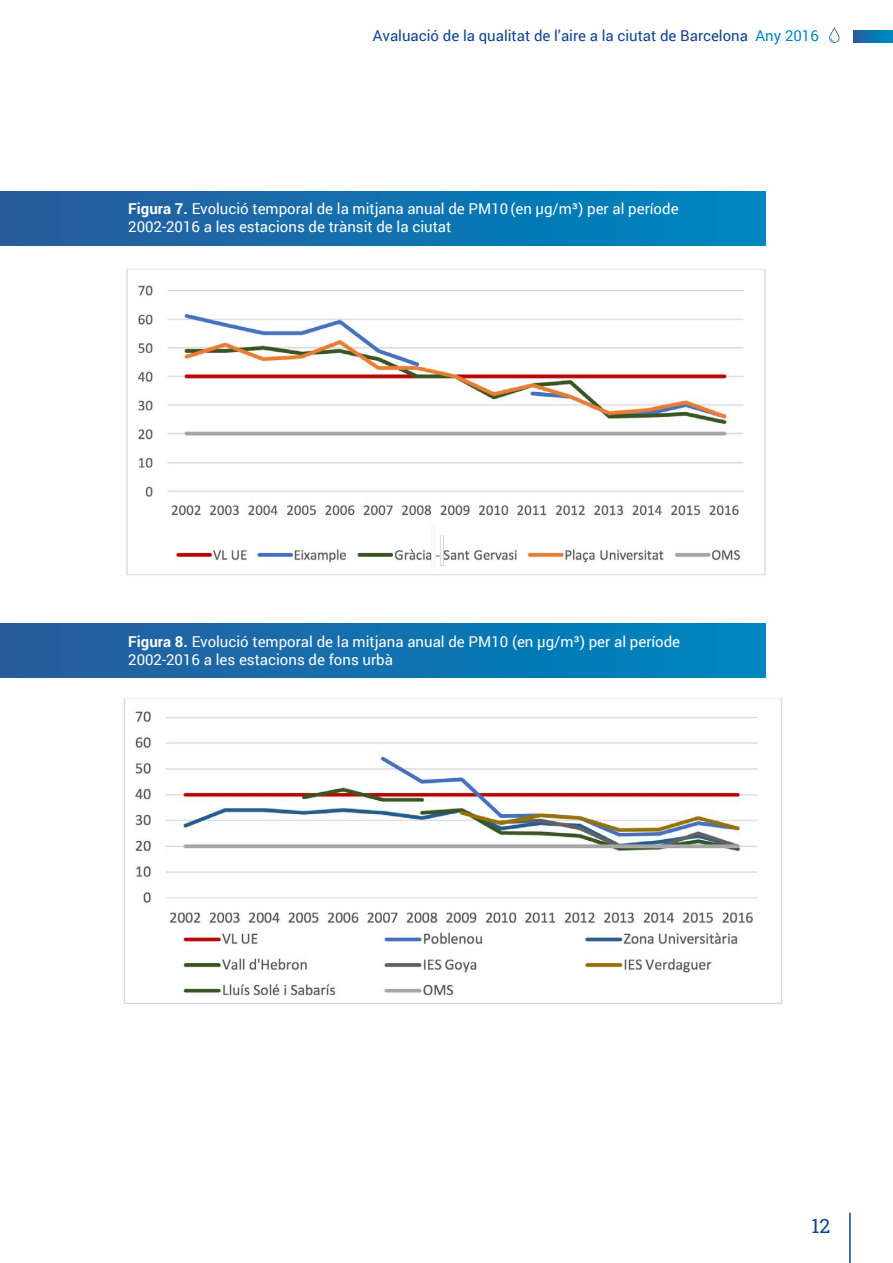
<style>
.page{position:relative;width:893px;height:1263px;background:#fff}
.page>*{position:absolute;margin:0;border:0;box-sizing:border-box;transform-origin:0 0}
.t1{font:19.5px "Roboto Slab";color:#0f458f}
.t2{font:15px/18px "Roboto";color:#fff}
.t3{font:15px "Roboto";color:#0f458f}
.s1{color:#0087c0}
.s2{font-weight:700}
</style>
<div class="page">
<hr style="left:849px;top:1213px;width:2px;height:50px;background:#0f458f">
<svg style="left:829px;top:28px;width:10px;height:15px"></svg>
<svg style="left:854px;top:30px;width:39px;height:13px"></svg>
<div style="left:0;top:191px;width:765px;height:54px;background:linear-gradient(to right,#295b9c,#0087c0)"></div>
<div style="left:0;top:624px;width:765px;height:53px;background:linear-gradient(to right,#295b9c,#0087c0)"></div>
<img style="left:126px;top:269px;width:640px;height:307px">
<img style="left:123px;top:698px;width:660px;height:307px">
<p class="t3" style="left:373px;top:27px;width:447px">Avaluació de la qualitat de l’aire a la ciutat de Barcelona <span class="s1">Any 2016</span></p>
<p class="t2" style="left:128px;top:200px;width:552px"><span class="s2">Figura 7.</span> Evolució temporal de la mitjana anual de PM10 (en µg/m³) per al període<br>2002-2016 a les estacions de trànsit de la ciutat</p>
<p class="t2" style="left:128px;top:632px;width:553px"><span class="s2">Figura 8.</span> Evolució temporal de la mitjana anual de PM10 (en µg/m³) per al període<br>2002-2016 a les estacions de fons urbà</p>
<h1 class="t1" style="left:811px;top:1212px;width:20px">12</h1>
</div>
